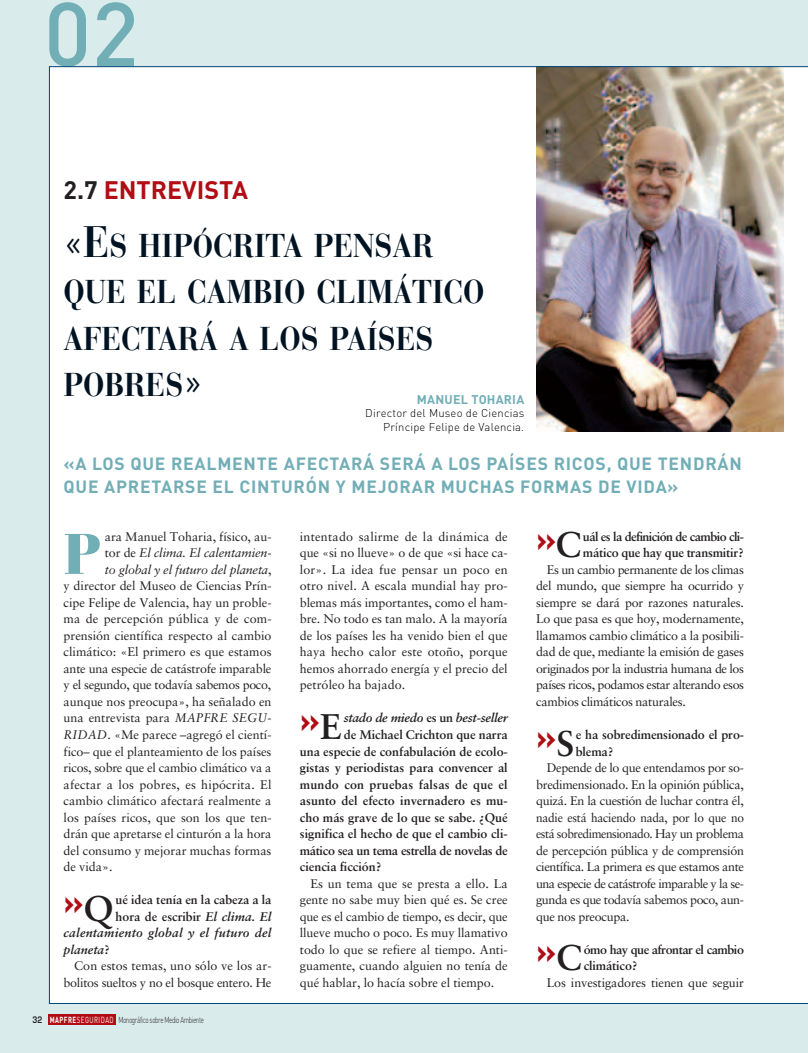
<style>
.page{position:relative;width:808px;height:1053px;background:#fff}
.page>*{position:absolute;margin:0;border:0;box-sizing:border-box;transform-origin:0 0}
.t1{font:500 89.12px "DIN";color:#72aeb6}
.t2{font:900 56.75px "Bauer Bodoni";color:#72aeb6}
.t3{font:700 32.75px/46.2px "Bauer Bodoni";color:#001322;scale:.9 1}
.t4{font:700 32.38px "DIN";color:#b00d15}
.t5{font:700 25px "DIN";color:#b00d15}
.t6{font:700 17.5px/22.5px "DIN";letter-spacing:.045em;color:#72aeb6}
.t7{font:12.5px/16.5px "Sabon";letter-spacing:-.015em;color:#231f20;text-align:justify}
.t8{font:700 12.5px "Sabon";color:#231f20}
.t9{font:12.5px "Sabon";letter-spacing:-.035em;color:#231f20}
.t10{font:12.5px "Sabon";letter-spacing:.005em;color:#231f20}
.t11{font:italic 12.5px "Sabon";letter-spacing:-.015em;color:#231f20}
.t12{font:italic 700 12.5px "Sabon";letter-spacing:.015em;color:#231f20}
.t13{font:12.5px "Sabon";letter-spacing:-.045em;color:#231f20}
.t14{font:12.5px "Sabon";letter-spacing:-.035em;color:#231f20;scale:.95 1}
.t15{font:700 12.5px "Sabon";letter-spacing:-.025em;color:#231f20}
.t16{font:12.5px "Sabon";letter-spacing:.015em;color:#231f20}
.t17{font:12.5px "Sabon";letter-spacing:-.015em;color:#231f20;scale:.95 1}
.t18{font:700 12.5px "Sabon";letter-spacing:-.045em;color:#231f20}
.t19{font:12.5px "Sabon";letter-spacing:.01em;color:#231f20}
.t20{font:italic 700 12.5px "Sabon";letter-spacing:-.02em;color:#231f20}
.t21{font:700 12.5px "Sabon";letter-spacing:-.035em;color:#231f20}
.t22{font:700 12.5px "DIN";letter-spacing:.015em;color:#72aeb6}
.t23{font:300 11.25px/13.8px "DIN";letter-spacing:.015em;color:#000;text-align:right}
.t24{font:300 8.75px "DIN";letter-spacing:-.05em;color:#231f20;scale:.7 1}
.s1{color:#231f20}
.s2{font-size:43.75px}
.s3{font-size:31.25px}
.s4{font-style:normal}
.s5{font-style:italic}
.s6{font-family:"Sabon";font-size:35.62px;color:#231f20}
.s7{font-family:"Eurostile";font-weight:600}
.s8{font-weight:700;color:#fff}
.s9{font-weight:400;color:#fff}
</style>
<div class="page">
<div style="left:0;top:1003px;width:808px;height:49px;background:#daebeb"></div>
<div style="left:0;top:0;width:808px;height:66px;background:#daebeb"></div>
<div style="left:0;top:65px;width:49px;height:987px;background:#daebeb"></div>
<hr style="left:50px;top:1002px;width:758px;height:1px;background:#004577">
<hr style="left:49px;top:66px;width:1px;height:937px;background:#004577">
<div style="left:48px;top:1014px;width:67px;height:10px;background:#b00d15"></div>
<img style="left:536px;top:67px;width:248px;height:364px">
<hr style="left:49px;top:66px;width:759px;height:1px;background:#004577">
<p class="t1" style="left:44px;top:3px;width:97px">02</p>
<p class="t5" style="left:64px;top:181px;width:186px"><span class="s1">2.7</span> ENTREVISTA</p>
<p class="t3" style="left:64px;top:226px;width:469px"><span class="s2">«E</span>S HIP<span class="s3">Ó</span>CRITA PENSAR<br>QUE EL CAMBIO CLIM<span class="s3">Á</span>TICO<br>AFECTAR<span class="s3">Á</span> A LOS PA<span class="s3">Í</span>SES<br>POBRES<span class="s2">»</span></p>
<p class="t22" style="left:417px;top:394px;width:109px">MANUEL TOHARIA</p>
<p class="t23" style="left:365px;top:408px;width:160px">Director del Museo de Ciencias<br>Príncipe Felipe de Valencia.</p>
<p class="t6" style="left:64px;top:454px;width:680px">«A LOS QUE REALMENTE AFECTARÁ SERÁ A LOS PAÍSES RICOS, QUE TENDRÁN<br>QUE APRETARSE EL CINTURÓN Y MEJORAR MUCHAS FORMAS DE VIDA»</p>
<p class="t2" style="left:64px;top:532px;width:39px">P</p>
<p class="t7" style="left:105px;top:529px;width:168px">ara Manuel Toharia, físico, au-</p>
<p class="t11" style="left:105px;top:548px;width:168px"><span class="s4">tor de</span> El clima. El calentamien-</p>
<p class="t11" style="left:105px;top:564px;width:168px">to global y el futuro del planeta<span class="s4">,</span></p>
<p class="t7" style="left:64px;top:578px;width:209px">y director del Museo de Ciencias Prín-</p>
<p class="t7" style="left:64px;top:595px;width:209px">cipe Felipe de Valencia, hay un proble-</p>
<p class="t19" style="left:64px;top:614px;width:209px">ma de percepción pública y de com-</p>
<p class="t7" style="left:64px;top:628px;width:209px">prensión científica respecto al cambio</p>
<p class="t7" style="left:64px;top:644px;width:209px">climático: «El primero es que estamos</p>
<p class="t7" style="left:64px;top:661px;width:209px">ante una especie de catástrofe imparable</p>
<p class="t7" style="left:64px;top:677px;width:209px">y el segundo, que todavía sabemos poco,</p>
<p class="t7" style="left:64px;top:694px;width:209px">aunque nos preocupa», ha señalado en</p>
<p class="t7" style="left:64px;top:710px;width:209px">una entrevista para <span class="s5">MAPFRE SEGU-</span></p>
<p class="t7" style="left:64px;top:727px;width:209px"><span class="s5">RIDAD</span>. «Me parece –agregó el cientí-</p>
<p class="t7" style="left:64px;top:743px;width:209px">fico– que el planteamiento de los países</p>
<p class="t7" style="left:64px;top:760px;width:209px">ricos, sobre que el cambio climático va a</p>
<p class="t16" style="left:64px;top:779px;width:209px">afectar a los pobres, es hipócrita. El</p>
<p class="t7" style="left:64px;top:793px;width:209px">cambio climático afectará realmente a</p>
<p class="t10" style="left:64px;top:812px;width:209px">los países ricos, que son los que ten-</p>
<p class="t7" style="left:64px;top:826px;width:209px">drán que apretarse el cinturón a la hora</p>
<p class="t7" style="left:64px;top:842px;width:209px">del consumo y mejorar muchas formas</p>
<p class="t7" style="left:64px;top:859px;width:50px">de vida».</p>
<p class="t4" style="left:64px;top:890px;width:52px">»<span class="s6">Q</span></p>
<p class="t8" style="left:116px;top:894px;width:157px">ué idea tenía en la cabeza a la</p>
<p class="t8" style="left:116px;top:911px;width:157px">hora de escribir <span class="s5">El clima. El</span></p>
<p class="t12" style="left:64px;top:927px;width:209px">calentamiento global y el futuro del</p>
<p class="t12" style="left:64px;top:944px;width:48px">planeta<span class="s4">?</span></p>
<p class="t10" style="left:74px;top:960px;width:199px">Con estos temas, uno sólo ve los ar-</p>
<p class="t7" style="left:64px;top:974px;width:209px">bolitos sueltos y no el bosque entero. He</p>
<p class="t24" style="left:33px;top:1016px;width:246px"><span class="s7">32</span> <span class="s8">MAPFRE</span><span class="s9">SEGURIDAD</span> Monográfico sobre Medio Ambiente</p>
<p class="t7" style="left:300px;top:529px;width:209px">intentado salirme de la dinámica de que «si no llueve» o de que «si hace ca&shy;lor». La idea fue pensar un poco en otro nivel. A escala mundial hay pro&shy;blemas más importantes, como el ham&shy;bre. No todo es tan malo. A la mayoría de los países les ha venido bien el que haya hecho calor este otoño, porque hemos ahorrado energía y el precio del petróleo ha bajado.</p>
<p class="t4" style="left:300px;top:709px;width:44px">»<span class="s6">E</span></p>
<p class="t20" style="left:344px;top:713px;width:165px">stado de miedo <span class="s4">es un</span> best-seller</p>
<p class="t8" style="left:344px;top:729px;width:165px">de Michael Crichton que narra</p>
<p class="t8" style="left:300px;top:746px;width:209px">una especie de confabulación de ecolo-</p>
<p class="t8" style="left:300px;top:762px;width:209px">gistas y periodistas para convencer al</p>
<p class="t8" style="left:300px;top:779px;width:209px">mundo con pruebas falsas de que el</p>
<p class="t8" style="left:300px;top:795px;width:209px">asunto del efecto invernadero es mu-</p>
<p class="t8" style="left:300px;top:812px;width:209px">cho más grave de lo que se sabe. ¿Qué</p>
<p class="t8" style="left:300px;top:828px;width:209px">significa el hecho de que el cambio cli-</p>
<p class="t15" style="left:300px;top:845px;width:209px">mático sea un tema estrella de novelas de</p>
<p class="t8" style="left:300px;top:861px;width:83px">ciencia ficción?</p>
<p class="t7" style="left:310px;top:875px;width:199px">Es un tema que se presta a ello. La</p>
<p class="t7" style="left:300px;top:892px;width:209px">gente no sabe muy bien qué es. Se cree</p>
<p class="t7" style="left:300px;top:908px;width:209px">que es el cambio de tiempo, es decir, que</p>
<p class="t7" style="left:300px;top:925px;width:209px">llueve mucho o poco. Es muy llamativo</p>
<p class="t7" style="left:300px;top:941px;width:209px">todo lo que se refiere al tiempo. Anti-</p>
<p class="t7" style="left:300px;top:958px;width:209px">guamente, cuando alguien no tenía de</p>
<p class="t7" style="left:300px;top:974px;width:196px">qué hablar, lo hacía sobre el tiempo.</p>
<p class="t4" style="left:536px;top:527px;width:47px">»<span class="s6">C</span></p>
<p class="t18" style="left:583px;top:531px;width:162px">uál es la definición de cambio cli-</p>
<p class="t8" style="left:583px;top:548px;width:162px">mático que hay que transmitir?</p>
<p class="t7" style="left:547px;top:562px;width:199px">Es un cambio permanente de los climas</p>
<p class="t7" style="left:536px;top:578px;width:209px">del mundo, que siempre ha ocurrido y</p>
<p class="t7" style="left:536px;top:595px;width:209px">siempre se dará por razones naturales.</p>
<p class="t7" style="left:536px;top:611px;width:209px">Lo que pasa es que hoy, modernamente,</p>
<p class="t7" style="left:536px;top:628px;width:209px">llamamos cambio climático a la posibili-</p>
<p class="t7" style="left:536px;top:644px;width:209px">dad de que, mediante la emisión de gases</p>
<p class="t9" style="left:536px;top:663px;width:209px">originados por la industria humana de los</p>
<p class="t9" style="left:536px;top:680px;width:209px">países ricos, podamos estar alterando esos</p>
<p class="t7" style="left:536px;top:694px;width:151px">cambios climáticos naturales.</p>
<p class="t4" style="left:536px;top:725px;width:40px">»<span class="s6">S</span></p>
<p class="t8" style="left:576px;top:729px;width:170px">e ha sobredimensionado el pro-</p>
<p class="t8" style="left:576px;top:746px;width:39px">blema?</p>
<p class="t7" style="left:547px;top:760px;width:199px">Depende de lo que entendamos por so-</p>
<p class="t7" style="left:536px;top:776px;width:209px">bredimensionado. En la opinión pública,</p>
<p class="t7" style="left:536px;top:793px;width:209px">quizá. En la cuestión de luchar contra él,</p>
<p class="t17" style="left:536px;top:812px;width:220px">nadie está haciendo nada, por lo que no</p>
<p class="t14" style="left:536px;top:828px;width:220px">está sobredimensionado. Hay un problema</p>
<p class="t7" style="left:536px;top:842px;width:209px">de percepción pública y de comprensión</p>
<p class="t7" style="left:536px;top:859px;width:209px">científica. La primera es que estamos ante</p>
<p class="t13" style="left:536px;top:878px;width:209px">una especie de catástrofe imparable y la se-</p>
<p class="t7" style="left:536px;top:892px;width:209px">gunda es que todavía sabemos poco, aun-</p>
<p class="t7" style="left:536px;top:908px;width:95px">que nos preocupa.</p>
<p class="t4" style="left:536px;top:940px;width:48px">»<span class="s6">C</span></p>
<p class="t21" style="left:584px;top:944px;width:162px">ómo hay que afrontar el cambio</p>
<p class="t8" style="left:584px;top:960px;width:55px">climático?</p>
<p class="t7" style="left:547px;top:974px;width:199px">Los investigadores tienen que seguir</p>
</div>
